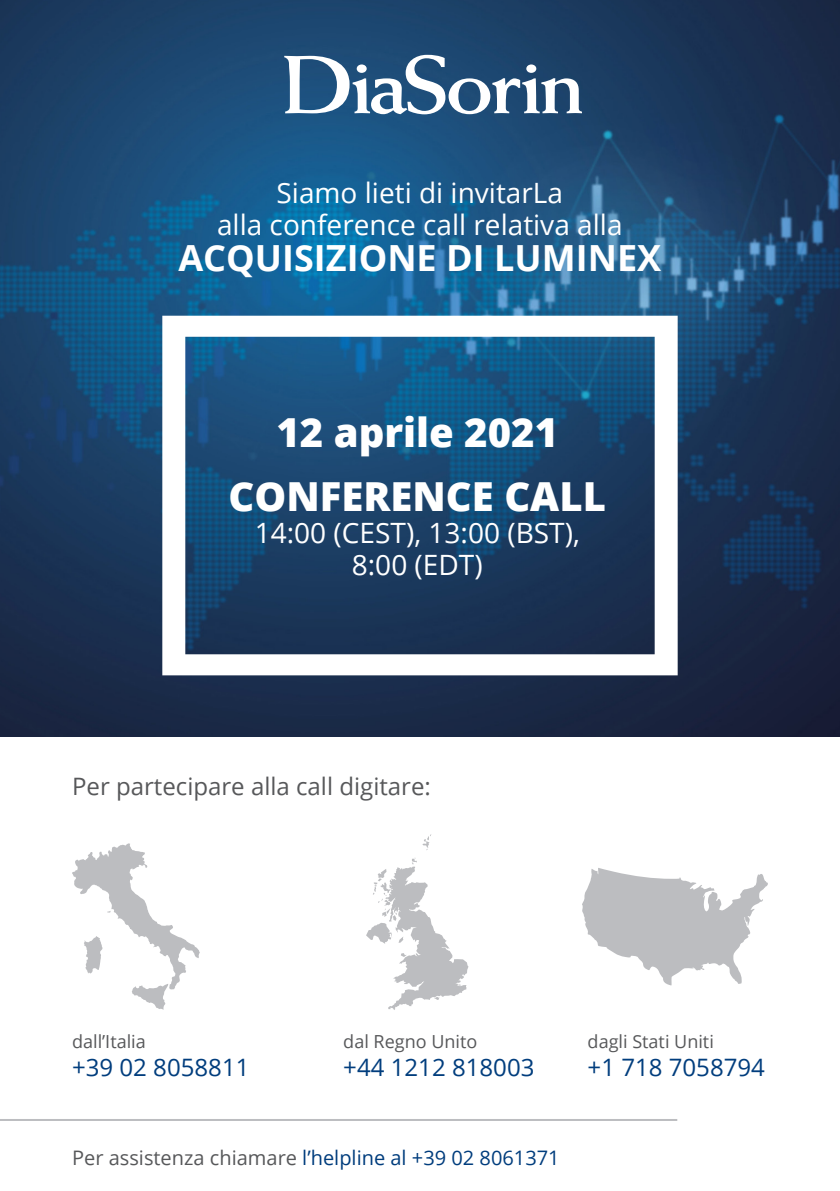
<style>
.page{position:relative;width:840px;height:1191px;background:#fff}
.page>*{position:absolute;margin:0;border:0;box-sizing:border-box;transform-origin:0 0}
.t1{font:800 40px "Open Sans";color:#fff}
.t2{font:700 36px "Open Sans";color:#fff}
.t3{font:28px "Open Sans";color:#fff}
.t4{font:24px "Open Sans";color:#013d7d}
.t5{font:24px "Open Sans";color:#57585a}
.t6{font:20px "Open Sans";color:#013d7d}
.t7{font:18px "Open Sans";color:#57585a}
.s1{color:#57585a}
</style>
<div class="page">
<img style="left:0;top:0;width:839px;height:737px">
<svg style="left:284px;top:55px;width:297px;height:59px"></svg>
<svg style="left:162px;top:316px;width:515px;height:359px"></svg>
<svg style="left:72px;top:843px;width:128px;height:166px"></svg>
<svg style="left:422px;top:834px;width:9px;height:16px"></svg>
<svg style="left:366px;top:858px;width:102px;height:152px"></svg>
<svg style="left:582px;top:868px;width:186px;height:117px"></svg>
<hr style="left:0;top:1119px;width:677px;height:2px;background:#bcbdc0">
<p class="t3" style="left:276px;top:173px;width:288px">Siamo lieti di invitarLa</p>
<p class="t3" style="left:217px;top:205px;width:407px">alla conference call relativa alla</p>
<p class="t2" style="left:178px;top:232px;width:484px">ACQUISIZIONE DI LUMINEX</p>
<p class="t1" style="left:276px;top:401px;width:283px">12 aprile 2021</p>
<p class="t1" style="left:228px;top:465px;width:378px">CONFERENCE CALL</p>
<p class="t3" style="left:254px;top:513px;width:326px">14:00 (CEST), 13:00 (BST),</p>
<p class="t3" style="left:351px;top:545px;width:132px">8:00 (EDT)</p>
<p class="t5" style="left:72px;top:769px;width:360px">Per partecipare alla call digitare:</p>
<p class="t7" style="left:72px;top:1029px;width:75px">dall’Italia</p>
<p class="t4" style="left:72px;top:1050px;width:179px">+39 02 8058811</p>
<p class="t7" style="left:343px;top:1029px;width:135px">dal Regno Unito</p>
<p class="t4" style="left:343px;top:1050px;width:192px">+44 1212 818003</p>
<p class="t6" style="left:72px;top:1144px;width:489px"><span class="s1">Per assistenza chiamare</span> l’helpline al +39 02 8061371</p>
<p class="t7" style="left:587px;top:1029px;width:128px">dagli Stati Uniti</p>
<p class="t4" style="left:587px;top:1050px;width:179px">+1 718 7058794</p>
</div>
